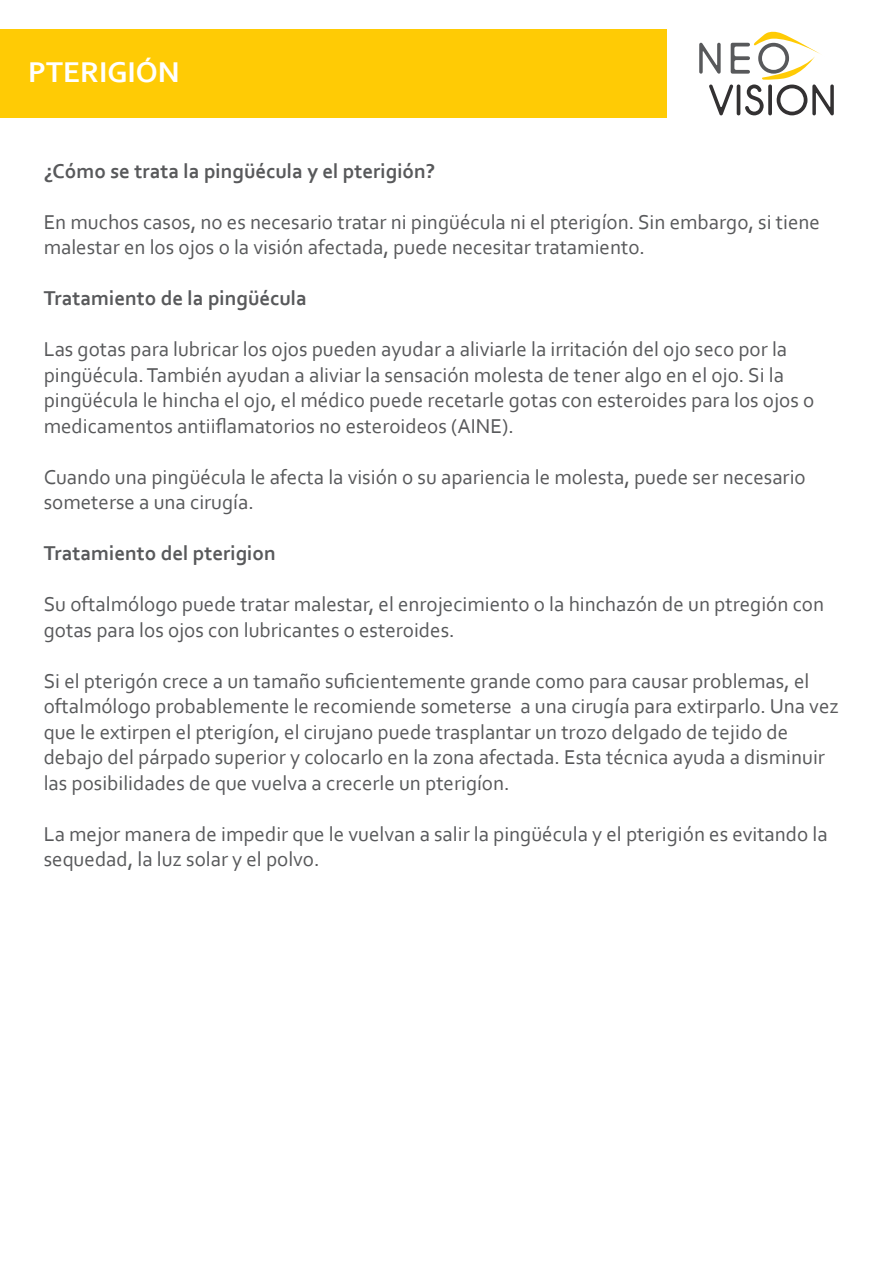
<style>
.page{position:relative;width:893px;height:1263px;background:#fff}
.page>*{position:absolute;margin:0;border:0;box-sizing:border-box;transform-origin:0 0}
.t1{font:700 30px "Corbel";color:#fff}
.t2{font:21px/25.5px "Corbel";color:#58595b}
.t3{font:700 21px "Corbel";color:#58595b}
</style>
<div class="page">
<div style="left:0;top:29px;width:667px;height:89px;background:#ffcb05"></div>
<svg style="left:699px;top:31px;width:135px;height:84px"></svg>
<h1 class="t1" style="left:28px;top:54px;width:153px">PTERIGIÓN</h1>
<p class="t3" style="left:44px;top:158px;width:393px">¿Cómo se trata la pingüécula y el pterigión?</p>
<p class="t2" style="left:44px;top:209px;width:778px">En muchos casos, no es necesario tratar ni pingüécula ni el pterigíon. Sin embargo, si tiene malestar en los ojos o la visión afectada, puede necesitar tratamiento.</p>
<p class="t3" style="left:44px;top:285px;width:265px">Tratamiento de la pingüécula</p>
<p class="t2" style="left:44px;top:336px;width:772px">Las gotas para lubricar los ojos pueden ayudar a aliviarle la irritación del ojo seco por la pingüécula. También ayudan a aliviar la sensación molesta de tener algo en el ojo. Si la pingüécula le hincha el ojo, el médico puede recetarle gotas con esteroides para los ojos o medicamentos antiiflamatorios no esteroideos (AINE).</p>
<p class="t2" style="left:44px;top:464px;width:763px">Cuando una pingüécula le afecta la visión o su apariencia le molesta, puede ser necesario someterse a una cirugía.</p>
<p class="t3" style="left:44px;top:540px;width:234px">Tratamiento del pterigion</p>
<p class="t2" style="left:44px;top:591px;width:782px">Su oftalmólogo puede tratar malestar, el enrojecimiento o la hinchazón de un ptregión con gotas para los ojos con lubricantes o esteroides.</p>
<p class="t2" style="left:44px;top:668px;width:797px">Si el pterigón crece a un tamaño suficientemente grande como para causar problemas, el oftalmólogo probablemente le recomiende someterse a una cirugía para extirparlo. Una vez que le extirpen el pterigíon, el cirujano puede trasplantar un trozo delgado de tejido de debajo del párpado superior y colocarlo en la zona afectada. Esta técnica ayuda a disminuir las posibilidades de que vuelva a crecerle un pterigíon.</p>
<p class="t2" style="left:44px;top:821px;width:786px">La mejor manera de impedir que le vuelvan a salir la pingüécula y el pterigión es evitando la sequedad, la luz solar y el polvo.</p>
</div>
